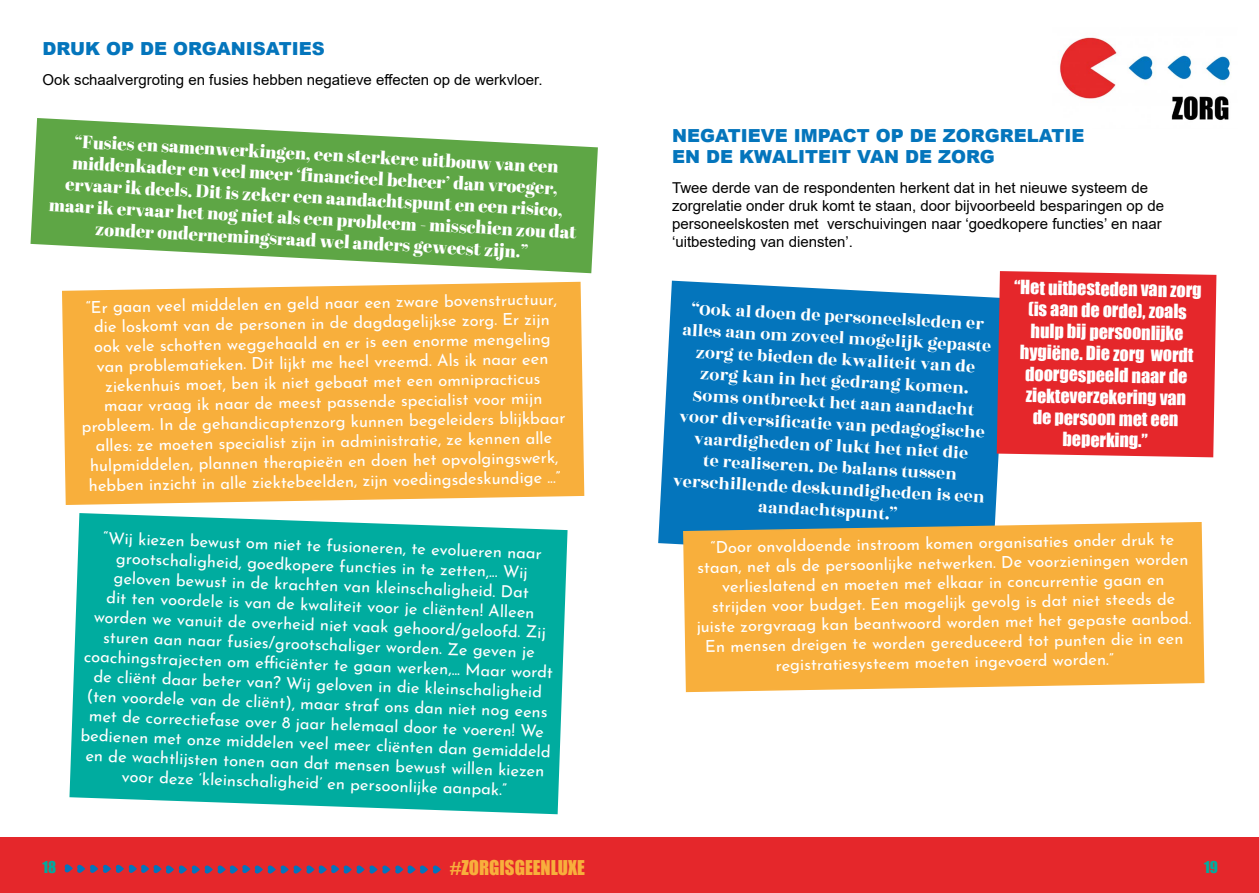
<style>
.page{position:relative;width:1259px;height:893px;background:#fff}
.page>*{position:absolute;margin:0;border:0;box-sizing:border-box;transform-origin:0 0}
.t1{font:18.75px "Impact";color:#f8af3c}
.t2{font:18px/21.6px "Rozha One";color:#fff;text-align:center}
.t3{font:18px/21.6px "Abril Fatface";color:#fff;text-align:center}
.t4{font:18px/21.6px "Impact";color:#fff;text-align:center}
.t5{font:900 18px/21.6px "Arial";color:#0475bc}
.t6{font:16.5px/19.8px "Josefin Sans";color:#fff;text-align:center}
.t7{font:15px/18px "Arial";color:#000}
.t8{font:15px "Impact";color:#00ac9f}
</style>
<div class="page">
<div style="left:0;top:838px;width:1259px;height:55px;background:#e5272b"></div>
<svg style="left:31px;top:118px;width:567px;height:155px;fill:#5ea645"></svg>
<div style="left:62px;top:281px;width:523px;height:224px;background:#f8af3c"></div>
<svg style="left:69px;top:513px;width:498px;height:301px;background:#12b2a6"></svg>
<div style="left:658px;top:281px;width:341px;height:264px;background:#0475bc"></div>
<div style="left:996px;top:271px;width:220px;height:186px;background:#e5272b"></div>
<svg style="left:682px;top:521px;width:523px;height:172px;background:#f2b148"></svg>
<img style="left:1060px;top:37px;width:170px;height:83px">
<svg style="left:64px;top:864px;width:377px;height:10px"></svg>
<p class="t5" style="left:43px;top:38px;width:284px">DRUK OP DE ORGANISATIES</p>
<p class="t7" style="left:43px;top:71px;width:501px">Ook schaalvergroting en fusies hebben negatieve effecten op de werkvloer.</p>
<p class="t3" style="left:53px;top:129px;width:529px;rotate:3deg">“Fusies en samenwerkingen, een sterkere uitbouw van een middenkader en veel meer ‘financieel beheer’ dan vroeger, ervaar ik deels. Dit is zeker een aandachtspunt en een risico, maar ik ervaar het nog niet als een probleem - misschien zou dat zonder ondernemingsraad wel anders geweest zijn.”</p>
<p class="t6" style="left:80px;top:296px;width:485px;rotate:-1deg">“Er gaan veel middelen en geld naar een zware bovenstructuur, die loskomt van de personen in de dagdagelijkse zorg. Er zijn ook vele schotten weggehaald en er is een enorme mengeling van problematieken. Dit lijkt me heel vreemd. Als ik naar een ziekenhuis moet, ben ik niet gebaat met een omnipracticus<br>maar vraag ik naar de meest passende specialist voor mijn probleem. In de gehandicaptenzorg kunnen begeleiders blijkbaar alles: ze moeten specialist zijn in administratie, ze kennen alle hulpmiddelen, plannen therapieën en doen het opvolgingswerk, hebben inzicht in alle ziektebeelden, zijn voedingsdeskundige ...”</p>
<p class="t6" style="left:88px;top:526px;width:472px;rotate:2deg">“Wij kiezen bewust om niet te fusioneren, te evolueren naar grootschaligheid, goedkopere functies in te zetten,... Wij geloven bewust in de krachten van kleinschaligheid. Dat<br>dit ten voordele is van de kwaliteit voor je cliënten! Alleen worden we vanuit de overheid niet vaak gehoord/geloofd. Zij sturen aan naar fusies/grootschaliger worden. Ze geven je coachingstrajecten om effi ciënter te gaan werken,... Maar wordt de cliënt daar beter van? Wij geloven in die kleinschaligheid (ten voordele van de cliënt), maar straf ons dan niet nog eens met de correctiefase over 8 jaar helemaal door te voeren! We bedienen met onze middelen veel meer cliënten dan gemiddeld en de wachtlijsten tonen aan dat mensen bewust willen kiezen voor deze ‘kleinschaligheid’ en persoonlijke aanpak.”</p>
<p class="t5" style="left:672px;top:124px;width:414px">NEGATIEVE IMPACT OP DE ZORGRELATIE<br>EN DE KWALITEIT VAN DE ZORG</p>
<p class="t7" style="left:672px;top:179px;width:493px">Twee derde van de respondenten herkent dat in het nieuwe systeem de zorgrelatie onder druk komt te staan, door bijvoorbeeld besparingen op de personeelskosten met verschuivingen naar ‘goedkopere functies’ en naar ‘uitbesteding van diensten’.</p>
<p class="t2" style="left:683px;top:298px;width:313px;rotate:3deg">“Ook al doen de personeelsleden er alles aan om zoveel mogelijk gepaste zorg te bieden de kwaliteit van de zorg kan in het gedrang komen.<br>Soms ontbreekt het aan aandacht voor diversifi catie van pedagogische vaardigheden of lukt het niet die<br>te realiseren. De balans tussen verschillende deskundigheden is een aandachtspunt.”</p>
<p class="t4" style="left:1014px;top:276px;width:189px;rotate:1deg">“Het uitbesteden van zorg (is aan de orde), zoals hulp bij persoonlijke hygiëne. Die zorg wordt doorgespeeld naar de ziekteverzekering van<br>de persoon met een beperking.”</p>
<p class="t6" style="left:695px;top:536px;width:496px;rotate:-1deg">“Door onvoldoende instroom komen organisaties onder druk te staan, net als de persoonlijke netwerken. De voorzieningen worden verlieslatend en moeten met elkaar in concurrentie gaan en strijden voor budget. Een mogelijk gevolg is dat niet steeds de juiste zorgvraag kan beantwoord worden met het gepaste aanbod.<br>En mensen dreigen te worden gereduceerd tot punten die in een registratiesysteem moeten ingevoerd worden.”</p>
<p class="t1" style="left:450px;top:853px;width:137px">#ZORGISGEENLUXE</p>
<p class="t8" style="left:43px;top:856px;width:15px">18</p>
<p class="t8" style="left:1204px;top:856px;width:15px">19</p>
</div>
